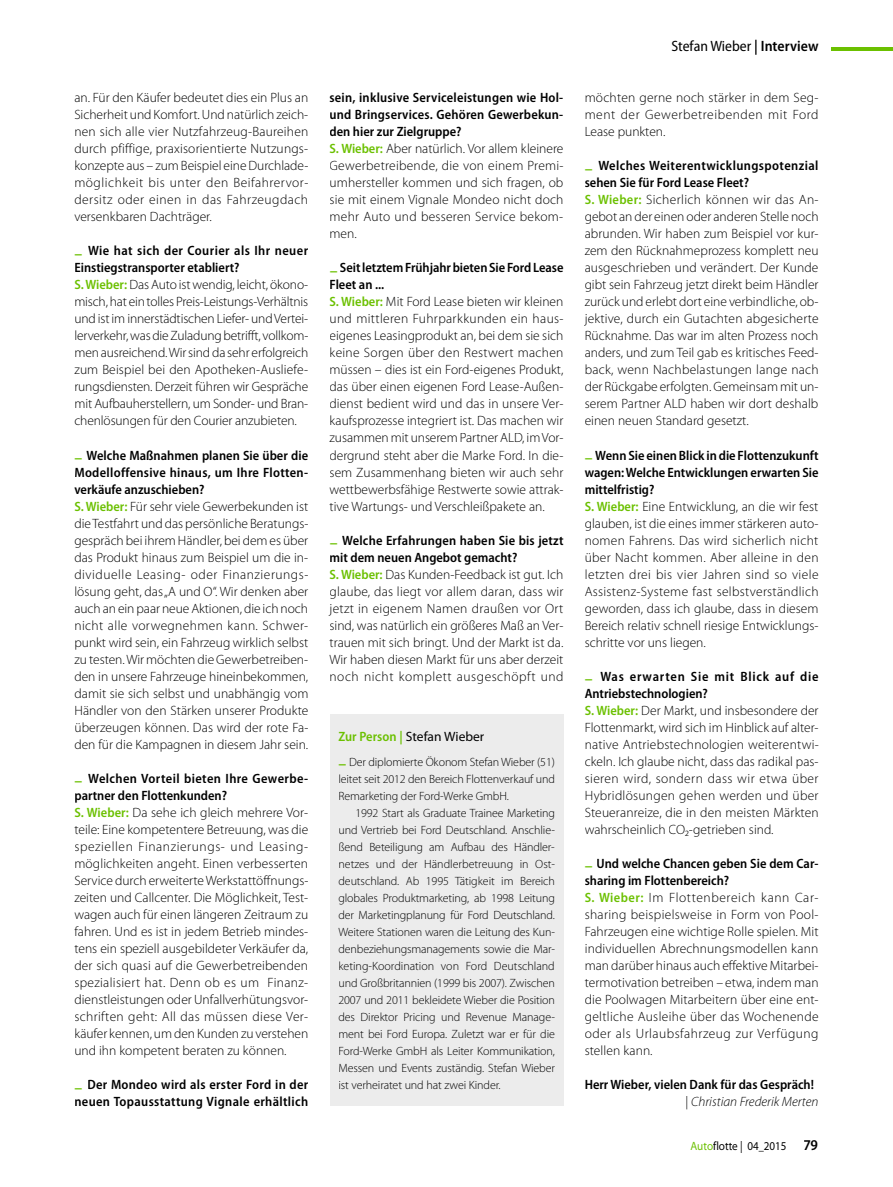
<style>
.page{position:relative;width:893px;height:1187px;background:#fff}
.page>*{position:absolute;margin:0;border:0;box-sizing:border-box;transform-origin:0 0}
.t1{font:semi-condensed 15px "Myriad Pro";color:#000}
.t2{font:300 13.5px/17px "Myriad Pro";color:#000}
.t3{font:600 semi-condensed 13.5px/17px "Myriad Pro";letter-spacing:.02em;color:#000}
.t4{font:600 semi-condensed 13.5px/17px "Myriad Pro";color:#000}
.t5{font:13.5px "Myriad Pro";color:#000}
.t6{font:300 12px/17px "Myriad Pro";letter-spacing:-.01em;color:#000;text-align:justify}
.t7{font:semi-expanded 12px "Myriad Pro";color:#000;scale:.85 1}
.s1{font-weight:600;font-size:15.75px;color:#6bc000}
.s2{font-weight:600;font-stretch:semi-condensed}
.s3{font-weight:600;font-stretch:semi-condensed;color:#6bc000}
.s4{font-stretch:normal;font-size:15.75px;color:#6bc000}
.s5{font-weight:600}
.s6{font-weight:300;font-stretch:normal}
.s7{font-weight:300;font-style:italic;font-stretch:normal}
.s8{color:#6bc000}
.s9{font-weight:600;font-stretch:semi-condensed;font-size:15px}
</style>
<div class="page">
<div style="left:330px;top:714px;width:233px;height:391px;background:#ececec"></div>
<hr style="left:831px;top:48px;width:62px;height:3px;background:#6bc000">
<p class="t2" style="left:74px;top:89px;width:235px;text-align:justify">an. Für den Käufer bedeutet dies ein Plus an Sicherheit und Komfort. Und natürlich zeich&shy;nen sich alle vier Nutzfahrzeug-Baureihen durch pfiffige, praxisorientierte Nutzungs&shy;konzepte aus – zum Beispiel eine Durchlade&shy;möglichkeit bis unter den Beifahrervor&shy;dersitz oder einen in das Fahrzeugdach versenkbaren Dachträger.</p>
<p class="t2" style="left:74px;top:242px;width:235px"><span class="s1">–</span> <span class="s2">Wie hat sich der Courier als Ihr neuer Einstiegstransporter etabliert?<br></span><span class="s3">S. Wieber:</span> Das Auto ist wendig, leicht, ökono&shy;misch, hat ein tolles Preis-Leistungs-Verhältnis und ist im innerstädtischen Liefer- und Vertei&shy;lerverkehr, was die Zuladung betrifft, vollkom&shy;men ausreichend. Wir sind da sehr erfolgreich zum Beispiel bei den Apotheken-Ausliefe&shy;rungsdiensten. Derzeit führen wir Gespräche mit Aufbauherstellern, um Sonder- und Bran&shy;chenlösungen für den Courier anzubieten.</p>
<p class="t2" style="left:74px;top:446px;width:236px"><span class="s1">–</span> <span class="s2">Welche Maßnahmen planen Sie über die Modelloffensive hinaus, um Ihre Flotten&shy;verkäufe anzuschieben?<br></span><span class="s3">S. Wieber:</span> Für sehr viele Gewerbekunden ist die Testfahrt und das persönliche Beratungs&shy;gespräch bei ihrem Händler, bei dem es über das Produkt hinaus zum Beispiel um die in&shy;dividuelle Leasing- oder Finanzierungs&shy;lösung geht, das „A und O“. Wir denken aber auch an ein paar neue Aktionen, die ich noch nicht alle vorwegnehmen kann. Schwer&shy;punkt wird sein, ein Fahrzeug wirklich selbst zu testen. Wir möchten die Gewerbetreiben&shy;den in unsere Fahrzeuge hineinbekommen, damit sie sich selbst und unabhängig vom Händler von den Stärken unserer Produkte überzeugen können. Das wird der rote Fa&shy;den für die Kampagnen in diesem Jahr sein.</p>
<p class="t2" style="left:74px;top:770px;width:236px"><span class="s1">–</span> <span class="s2">Welchen Vorteil bieten Ihre Gewerbe&shy;partner den Flottenkunden?<br></span><span class="s3">S. Wieber:</span> Da sehe ich gleich mehrere Vor&shy;teile: Eine kompetentere Betreuung, was die speziellen Finanzierungs- und Leasing&shy;möglichkeiten angeht. Einen verbesserten Service durch erweiterte Werkstattöffnungs&shy;zeiten und Callcenter. Die Möglichkeit, Test&shy;wagen auch für einen längeren Zeitraum zu fahren. Und es ist in jedem Betrieb mindes&shy;tens ein speziell ausgebildeter Verkäufer da, der sich quasi auf die Gewerbetreibenden spezialisiert hat. Denn ob es um Finanz&shy;dienstleistungen oder Unfallverhütungsvor&shy;schriften geht: All das müssen diese Ver&shy;käufer kennen, um den Kunden zu verstehen und ihn kompetent beraten zu können.</p>
<p class="t3" style="left:74px;top:1076px;width:235px"><span class="s4">–</span> Der Mondeo wird als erster Ford in der neuen Topausstattung Vignale erhältlich</p>
<p class="t2" style="left:330px;top:89px;width:236px"><span class="s2">sein, inklusive Serviceleistungen wie Hol&shy;und Bringservices. Gehören Gewerbekun&shy;den hier zur Zielgruppe?<br></span><span class="s3">S. Wieber:</span> Aber natürlich. Vor allem kleinere Gewerbetreibende, die von einem Premi&shy;umhersteller kommen und sich fragen, ob sie mit einem Vignale Mondeo nicht doch mehr Auto und besseren Service bekom&shy;men.</p>
<p class="t2" style="left:330px;top:259px;width:236px"><span class="s1">–</span> <span class="s2">Seit letztem Frühjahr bieten Sie Ford Lease Fleet an ...<br></span><span class="s3">S. Wieber:</span> Mit Ford Lease bieten wir kleinen und mittleren Fuhrparkkunden ein haus&shy;eigenes Leasingprodukt an, bei dem sie sich keine Sorgen über den Restwert machen müssen – dies ist ein Ford-eigenes Produkt, das über einen eigenen Ford Lease-Außen&shy;dienst bedient wird und das in unsere Ver&shy;kaufsprozesse integriert ist. Das machen wir zusammen mit unserem Partner ALD, im Vor&shy;dergrund steht aber die Marke Ford. In die&shy;sem Zusammenhang bieten wir auch sehr wettbewerbsfähige Restwerte sowie attrak&shy;tive Wartungs- und Verschleißpakete an.</p>
<p class="t2" style="left:330px;top:532px;width:235px"><span class="s1">–</span> <span class="s2">Welche Erfahrungen haben Sie bis jetzt mit dem neuen Angebot gemacht?<br></span><span class="s3">S. Wieber:</span> Das Kunden-Feedback ist gut. Ich glaube, das liegt vor allem daran, dass wir jetzt in eigenem Namen draußen vor Ort sind, was natürlich ein größeres Maß an Ver&shy;trauen mit sich bringt. Und der Markt ist da.<br>Wir haben diesen Markt für uns aber derzeit noch nicht komplett ausgeschöpft und</p>
<p class="t5" style="left:338px;top:728px;width:147px"><span class="s3">Zur Person |</span> Stefan Wieber</p>
<p class="t6" style="left:338px;top:753px;width:218px"><span class="s1">–</span> Der diplomierte Ökonom Stefan Wieber (51) leitet seit 2012 den Bereich Flottenverkauf und Remarketing der Ford-Werke GmbH.</p>
<p class="t6" style="left:338px;top:804px;width:218px;text-indent:17px">1992 Start als Graduate Trainee Marketing und Vertrieb bei Ford Deutschland. Anschlie&shy;ßend Beteiligung am Aufbau des Händler&shy;netzes und der Händlerbetreuung in Ost&shy;deutschland. Ab 1995 Tätigkeit im Bereich globales Produktmarketing, ab 1998 Leitung der Marketingplanung für Ford Deutschland.<br>Weitere Stationen waren die Leitung des Kun&shy;denbeziehungsmanagements sowie die Mar&shy;keting-Koordination von Ford Deutschland und Großbritannien (1999 bis 2007). Zwischen 2007 und 2011 bekleidete Wieber die Position des Direktor Pricing und Revenue Manage&shy;ment bei Ford Europa. Zuletzt war er für die Ford-Werke GmbH als Leiter Kommunikation, Messen und Events zuständig. Stefan Wieber ist verheiratet und hat zwei Kinder.</p>
<p class="t1" style="left:671px;top:38px;width:149px">Stefan Wieber <span class="s5">| Interview</span></p>
<p class="t2" style="left:585px;top:89px;width:235px;text-align:justify">möchten gerne noch stärker in dem Seg&shy;ment der Gewerbetreibenden mit Ford Lease punkten.</p>
<p class="t2" style="left:585px;top:157px;width:236px"><span class="s1">–</span> <span class="s2">Welches Weiterentwicklungspotenzial sehen Sie für Ford Lease Fleet?<br></span><span class="s3">S. Wieber:</span> Sicherlich können wir das An&shy;gebot an der einen oder anderen Stelle noch abrunden. Wir haben zum Beispiel vor kur&shy;zem den Rücknahmeprozess komplett neu ausgeschrieben und verändert. Der Kunde gibt sein Fahrzeug jetzt direkt beim Händler zurück und erlebt dort eine verbindliche, ob&shy;jektive, durch ein Gutachten abgesicherte Rücknahme. Das war im alten Prozess noch anders, und zum Teil gab es kritisches Feed&shy;back, wenn Nachbelastungen lange nach der Rückgabe erfolgten. Gemeinsam mit un&shy;serem Partner ALD haben wir dort deshalb einen neuen Standard gesetzt.</p>
<p class="t2" style="left:585px;top:446px;width:235px"><span class="s1">–</span> <span class="s2">Wenn Sie einen Blick in die Flottenzukunft wagen: Welche Entwicklungen erwarten Sie mittelfristig?<br></span><span class="s3">S. Wieber:</span> Eine Entwicklung, an die wir fest glauben, ist die eines immer stärkeren auto&shy;nomen Fahrens. Das wird sicherlich nicht über Nacht kommen. Aber alleine in den letzten drei bis vier Jahren sind so viele Assistenz-Systeme fast selbstverständlich geworden, dass ich glaube, dass in diesem Bereich relativ schnell riesige Entwicklungs&shy;schritte vor uns liegen.</p>
<p class="t2" style="left:585px;top:668px;width:236px"><span class="s1">–</span> <span class="s2">Was erwarten Sie mit Blick auf die Antriebstechnologien?<br></span><span class="s3">S. Wieber:</span> Der Markt, und insbesondere der Flottenmarkt, wird sich im Hinblick auf alter&shy;native Antriebstechnologien weiterentwi&shy;ckeln. Ich glaube nicht, dass das radikal pas&shy;sieren wird, sondern dass wir etwa über Hybridlösungen gehen werden und über Steueranreize, die in den meisten Märkten wahrscheinlich CO₂-getrieben sind.</p>
<p class="t2" style="left:585px;top:855px;width:235px"><span class="s1">–</span> <span class="s2">Und welche Chancen geben Sie dem Car&shy;sharing im Flottenbereich?<br></span><span class="s3">S. Wieber:</span> Im Flottenbereich kann Car&shy;sharing beispielsweise in Form von Pool-Fahrzeugen eine wichtige Rolle spielen. Mit individuellen Abrechnungsmodellen kann man darüber hinaus auch effektive Mitarbei&shy;termotivation betreiben – etwa, indem man die Poolwagen Mitarbeitern über eine ent&shy;geltliche Ausleihe über das Wochenende oder als Urlaubsfahrzeug zur Verfügung stellen kann.</p>
<p class="t4" style="left:685px;top:1076px;width:135px;text-indent:-101px">Herr Wieber, vielen Dank für das Gespräch! <span class="s6">|</span> <span class="s7">Christian Frederik Merten</span></p>
<p class="t7" style="left:691px;top:1139px;width:151px"><span class="s8">Auto</span>flotte | 04_2015 <span class="s9">79</span></p>
</div>
